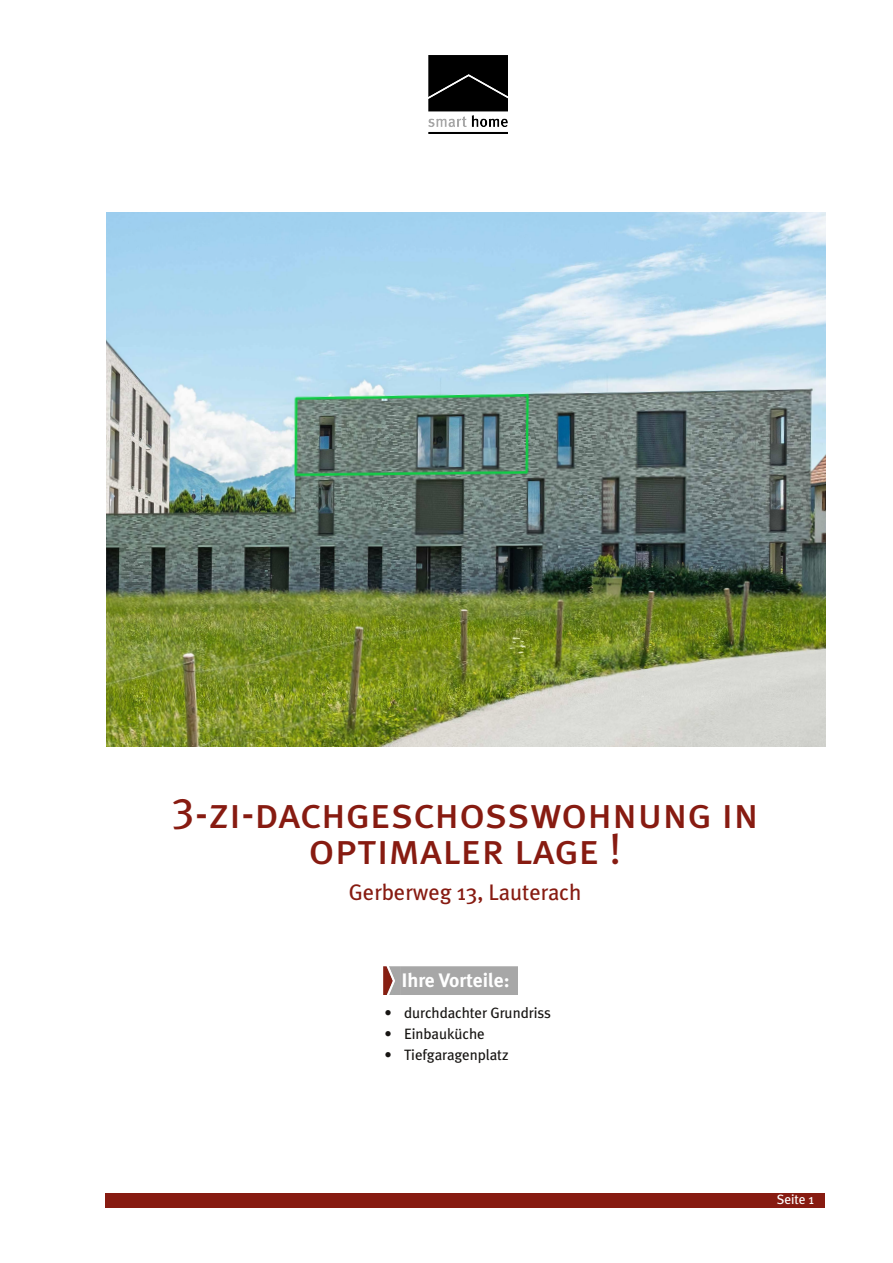
<style>
.page{position:relative;width:893px;height:1263px;background:#fff}
.page>*{position:absolute;margin:0;border:0;box-sizing:border-box;transform-origin:0 0}
.t1{font:43.5px/36px "Meta Plus Book Caps";color:#871b11;text-align:center}
.t2{font:22.5px "Meta Plus";letter-spacing:-.005em;color:#871b11}
.t3{font:700 19.5px "Meta Plus";letter-spacing:-.005em;color:#fff}
.t4{font:15px "Meta Plus";letter-spacing:-.005em;color:#171513}
.t5{font:13.5px "Meta Plus";letter-spacing:-.01em;color:#fff}
</style>
<div class="page">
<div style="left:105px;top:1193px;width:720px;height:15px;background:#871b11"></div>
<img style="left:384px;top:966px;width:133px;height:29px">
<img style="left:428px;top:55px;width:80px;height:78px">
<img style="left:106px;top:213px;width:719px;height:534px">
<h1 class="t1" style="left:171px;top:795px;width:589px">3-zi-dachgeschosswohnung in optimaler lage !</h1>
<h2 class="t2" style="left:349px;top:879px;width:234px">Gerberweg 13, Lauterach</h2>
<h3 class="t3" style="left:402px;top:969px;width:110px">Ihre Vorteile:</h3>
<p class="t4" style="left:385px;top:1004px;width:168px">• durchdachter Grundriss</p>
<p class="t4" style="left:385px;top:1025px;width:102px">• Einbauküche</p>
<p class="t4" style="left:385px;top:1046px;width:125px">• Tiefgaragenplatz</p>
<p class="t5" style="left:777px;top:1192px;width:39px">Seite 1</p>
</div>
